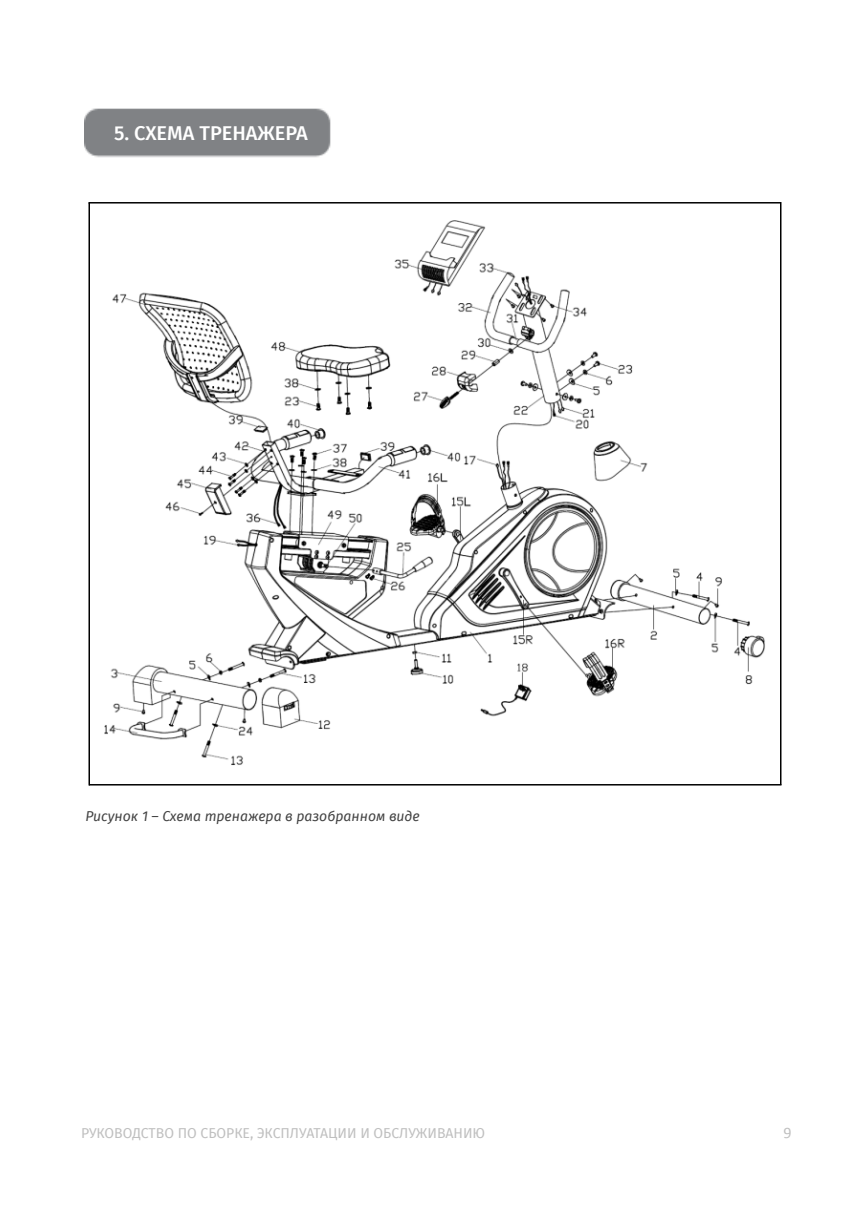
<style>
.page{position:relative;width:862px;height:1214px;background:#fff}
.page>*{position:absolute;margin:0;border:0;box-sizing:border-box;transform-origin:0 0}
.t1{font:500 20px "Fira Sans";color:#fff}
.t2{font:16px "Calibri";color:#bfbfbf}
.t3{font:14px "Fira Sans";color:#bfbfbf}
.t4{font:italic 14px "Fira Sans";color:#434343}
</style>
<div class="page">
<img style="left:84px;top:108px;width:247px;height:50px">
<img style="left:104px;top:220px;width:661px;height:545px">
<hr style="left:88px;top:202px;width:693px;height:2px;background:#000">
<hr style="left:780px;top:202px;width:2px;height:583px;background:#000">
<hr style="left:89px;top:784px;width:693px;height:2px;background:#000">
<hr style="left:88px;top:203px;width:2px;height:583px;background:#000">
<h1 class="t1" style="left:114px;top:121px;width:195px">5. СХЕМА ТРЕНАЖЕРА</h1>
<p class="t4" style="left:86px;top:808px;width:336px">Рисунок 1 – Схема тренажера в разобранном виде</p>
<p class="t3" style="left:81px;top:1124px;width:405px">РУКОВОДСТВО ПО СБОРКЕ, ЭКСПЛУАТАЦИИ И ОБСЛУЖИВАНИЮ</p>
<p class="t2" style="left:783px;top:1126px;width:10px">9</p>
</div>
